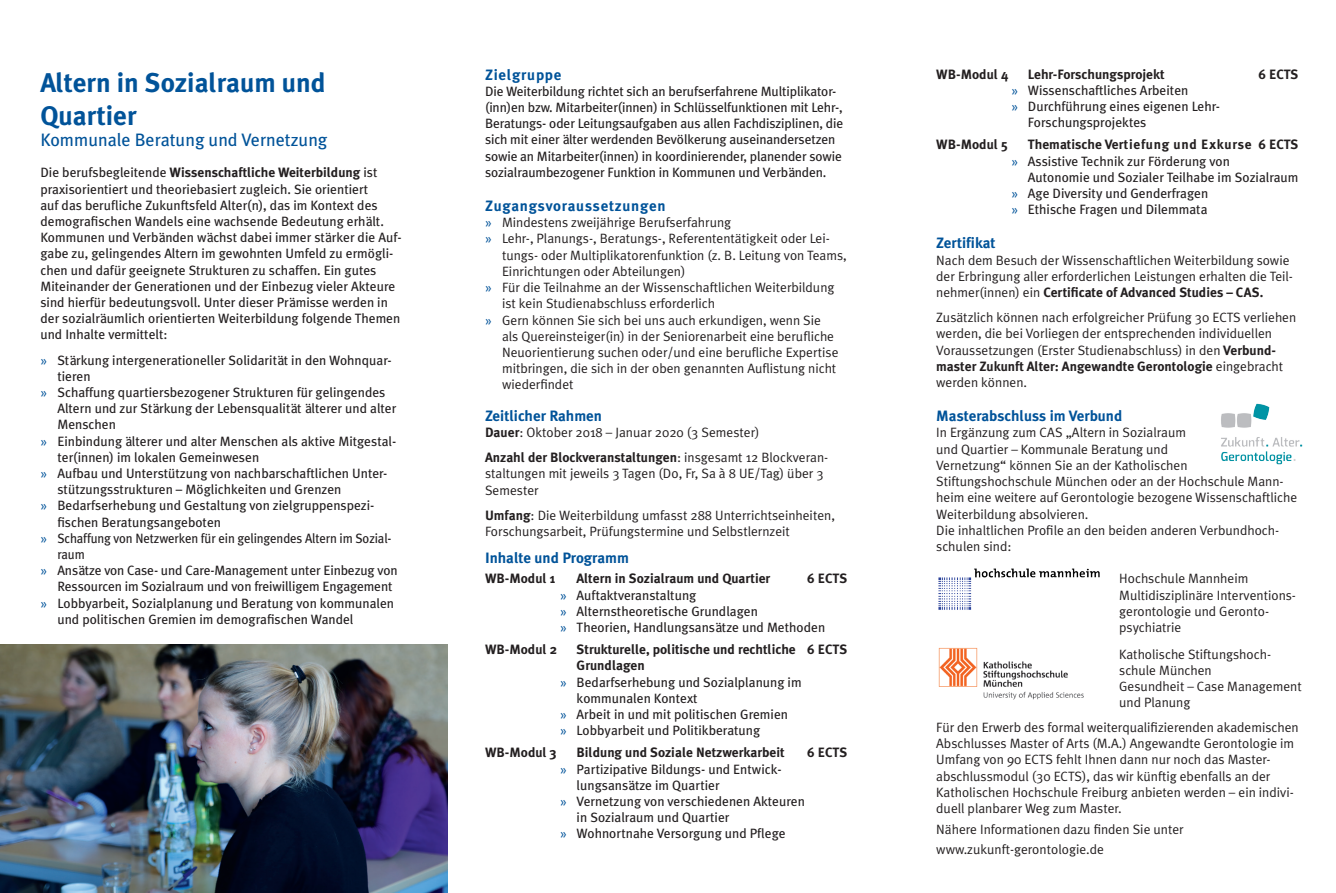
<style>
.page{position:relative;width:1336px;height:893px;background:#fff}
.page>*{position:absolute;margin:0;border:0;box-sizing:border-box;transform-origin:0 0}
.t1{font:700 27px/32.4px "Meta Plus";color:#015399}
.t2{font:18px "Meta Plus";color:#015399}
.t3{font:700 15px "Meta Plus";color:#015399}
.t4{font:700 15px "Meta Plus";letter-spacing:.05em;color:#015399}
.t5{font:13.5px/16.2px "Meta Plus";color:#231f20}
.t6{font:13.5px/16.2px "Meta Plus Normal";color:#231f20}
.t7{font:700 13.5px/16.2px "Meta Plus";color:#231f20}
.t8{font:13.5px "Meta Plus";color:#231f20;scale:.95 1}
.s1{font-weight:700}
.s2{font-family:"Meta Plus Normal";color:#015399}
.s3{color:#015399}
.s4{font-family:"Meta Plus";font-weight:700}
.s5{font-family:"Meta Plus Normal";font-weight:400}
.s6{font-family:"Meta Plus Normal";font-weight:400;color:#015399}
.s7{font-weight:400}
</style>
<div class="page">
<img style="left:938px;top:648px;width:145px;height:51px">
<img style="left:938px;top:568px;width:162px;height:42px">
<img style="left:1221px;top:404px;width:80px;height:61px">
<img style="left:0;top:645px;width:448px;height:248px">
<h1 class="t1" style="left:40px;top:67px;width:287px">Altern in Sozialraum und<br>Quartier</h1>
<h2 class="t2" style="left:40px;top:130px;width:288px">Kommunale Beratung und Vernetzung</h2>
<p class="t5" style="left:40px;top:164px;width:362px">Die berufsbegleitende <span class="s1">Wissenschaftliche Weiterbildung</span> ist praxisorientiert und theoriebasiert zugleich. Sie orientiert<br>auf das berufliche Zukunftsfeld Alter(n), das im Kontext des demografischen Wandels eine wachsende Bedeutung erhält.<br>Kommunen und Verbänden wächst dabei immer stärker die Auf&shy;gabe zu, gelingendes Altern im gewohnten Umfeld zu ermögli&shy;chen und dafür geeignete Strukturen zu schaffen. Ein gutes Miteinander der Generationen und der Einbezug vieler Akteure sind hierfür bedeutungsvoll. Unter dieser Prämisse werden in der sozialräumlich orientierten Weiterbildung folgende Themen und Inhalte vermittelt:</p>
<p class="t5" style="left:40px;top:352px;width:352px"><span class="s2">»</span> Stärkung intergenerationeller Solidarität in den Wohnquar-</p>
<p class="t5" style="left:57px;top:368px;width:35px">tieren</p>
<p class="t5" style="left:40px;top:384px;width:346px"><span class="s2">»</span> Schaffung quartiersbezogener Strukturen für gelingendes</p>
<p class="t5" style="left:57px;top:400px;width:340px">Altern und zur Stärkung der Lebensqualität älterer und alter</p>
<p class="t5" style="left:57px;top:416px;width:60px">Menschen</p>
<p class="t5" style="left:40px;top:433px;width:357px"><span class="s2">»</span> Einbindung älterer und alter Menschen als aktive Mitgestal-</p>
<p class="t5" style="left:57px;top:449px;width:203px">ter(innen) im lokalen Gemeinwesen</p>
<p class="t5" style="left:40px;top:465px;width:348px"><span class="s2">»</span> Aufbau und Unterstützung von nachbarschaftlichen Unter-</p>
<p class="t5" style="left:57px;top:481px;width:285px">stützungsstrukturen – Möglichkeiten und Grenzen</p>
<p class="t5" style="left:40px;top:497px;width:335px"><span class="s2">»</span> Bedarfserhebung und Gestaltung von zielgruppenspezi-</p>
<p class="t5" style="left:57px;top:514px;width:165px">fischen Beratungsangeboten</p>
<p class="t8" style="left:40px;top:530px;width:371px"><span class="s2">»</span> Schaffung von Netzwerken für ein gelingendes Altern im Sozial-</p>
<p class="t8" style="left:57px;top:546px;width:30px">raum</p>
<p class="t5" style="left:40px;top:562px;width:359px"><span class="s2">»</span> Ansätze von Case- und Care-Management unter Einbezug von</p>
<p class="t5" style="left:57px;top:578px;width:336px">Ressourcen im Sozialraum und von freiwilligem Engagement</p>
<p class="t5" style="left:40px;top:595px;width:355px"><span class="s2">»</span> Lobbyarbeit, Sozialplanung und Beratung von kommunalen</p>
<p class="t5" style="left:57px;top:611px;width:297px">und politischen Gremien im demografischen Wandel</p>
<p class="t4" style="left:485px;top:66px;width:78px">Zielgruppe</p>
<p class="t5" style="left:485px;top:83px;width:359px">Die Weiterbildung richtet sich an berufserfahrene Multiplikator-(inn)en bzw. Mitarbeiter(innen) in Schlüsselfunktionen mit Lehr-, Beratungs- oder Leitungsaufgaben aus allen Fachdisziplinen, die sich mit einer älter werdenden Bevölkerung auseinandersetzen sowie an Mitarbeiter(innen) in koordinierender, planender sowie sozialraumbezogener Funktion in Kommunen und Verbänden.</p>
<p class="t4" style="left:485px;top:197px;width:182px">Zugangsvoraussetzungen</p>
<p class="t6" style="left:485px;top:214px;width:248px"><span class="s3">»</span> Mindestens zweijährige Berufserfahrung</p>
<p class="t6" style="left:485px;top:231px;width:346px"><span class="s3">»</span> Lehr-, Planungs-, Beratungs-, Referententätigkeit oder Lei-</p>
<p class="t6" style="left:502px;top:247px;width:346px">tungs- oder Multiplikatorenfunktion (z. B. Leitung von Teams,</p>
<p class="t6" style="left:502px;top:263px;width:185px">Einrichtungen oder Abteilungen)</p>
<p class="t6" style="left:485px;top:279px;width:351px"><span class="s3">»</span> Für die Teilnahme an der Wissenschaftlichen Weiterbildung</p>
<p class="t6" style="left:502px;top:295px;width:214px">ist kein Studienabschluss erforderlich</p>
<p class="t6" style="left:485px;top:312px;width:337px"><span class="s3">»</span> Gern können Sie sich bei uns auch erkundigen, wenn Sie</p>
<p class="t6" style="left:502px;top:328px;width:333px">als Quereinsteiger(in) in der Seniorenarbeit eine berufliche</p>
<p class="t6" style="left:502px;top:344px;width:338px">Neuorientierung suchen oder/und eine berufliche Expertise</p>
<p class="t6" style="left:502px;top:360px;width:336px">mitbringen, die sich in der oben genannten Auflistung nicht</p>
<p class="t6" style="left:502px;top:376px;width:73px">wiederfindet</p>
<p class="t3" style="left:485px;top:407px;width:118px">Zeitlicher Rahmen</p>
<p class="t6" style="left:485px;top:424px;width:276px"><span class="s4">Dauer</span>: Oktober 2018 – Januar 2020 (3 Semester)</p>
<p class="t7" style="left:485px;top:449px;width:344px">Anzahl der Blockveranstaltungen<span class="s5">: insgesamt 12 Blockveran-</span></p>
<p class="t6" style="left:485px;top:465px;width:340px">staltungen mit jeweils 3 Tagen (Do, Fr, Sa à 8 UE/Tag) über 3<br>Semester</p>
<p class="t6" style="left:485px;top:507px;width:351px"><span class="s4">Umfang</span>: Die Weiterbildung umfasst 288 Unterrichtseinheiten,<br>Forschungsarbeit, Prüfungstermine und Selbstlernzeit</p>
<p class="t3" style="left:485px;top:549px;width:145px">Inhalte und Programm</p>
<p class="t7" style="left:485px;top:571px;width:72px">WB-Modul 1</p>
<p class="t7" style="left:576px;top:571px;width:195px">Altern in Sozialraum und Quartier</p>
<p class="t7" style="left:807px;top:571px;width:41px">6 ECTS</p>
<p class="t5" style="left:560px;top:587px;width:266px"><span class="s2">»</span> Auftaktveranstaltung<br><span class="s2">»</span> Alternstheoretische Grundlagen<br><span class="s2">»</span> Theorien, Handlungsansätze und Methoden</p>
<p class="t7" style="left:485px;top:641px;width:73px">WB-Modul 2</p>
<p class="t7" style="left:576px;top:641px;width:272px">Strukturelle, politische und rechtliche 6 ECTS</p>
<p class="t7" style="left:576px;top:658px;width:70px">Grundlagen</p>
<p class="t5" style="left:560px;top:674px;width:243px"><span class="s2">»</span> Bedarfserhebung und Sozialplanung im</p>
<p class="t5" style="left:576px;top:690px;width:122px">kommunalen Kontext</p>
<p class="t5" style="left:560px;top:706px;width:229px"><span class="s2">»</span> Arbeit in und mit politischen Gremien</p>
<p class="t5" style="left:560px;top:722px;width:201px"><span class="s2">»</span> Lobbyarbeit und Politikberatung</p>
<p class="t7" style="left:485px;top:745px;width:73px">WB-Modul 3</p>
<p class="t7" style="left:576px;top:745px;width:209px">Bildung und Soziale Netzwerkarbeit</p>
<p class="t7" style="left:807px;top:745px;width:41px">6 ECTS</p>
<p class="t5" style="left:560px;top:761px;width:223px"><span class="s2">»</span> Partizipative Bildungs- und Entwick-</p>
<p class="t5" style="left:576px;top:777px;width:144px">lungsansätze im Quartier</p>
<p class="t5" style="left:560px;top:793px;width:246px"><span class="s2">»</span> Vernetzung von verschiedenen Akteuren</p>
<p class="t5" style="left:576px;top:809px;width:154px">in Sozialraum und Quartier</p>
<p class="t5" style="left:560px;top:825px;width:227px"><span class="s2">»</span> Wohnortnahe Versorgung und Pflege</p>
<p class="t7" style="left:936px;top:66px;width:74px">WB-Modul 4</p>
<p class="t7" style="left:1027px;top:66px;width:138px">Lehr-Forschungsprojekt</p>
<p class="t7" style="left:1258px;top:66px;width:41px">6 ECTS</p>
<p class="t5" style="left:1011px;top:82px;width:178px"><span class="s2">»</span> Wissenschaftliches Arbeiten</p>
<p class="t5" style="left:1011px;top:98px;width:210px"><span class="s2">»</span> Durchführung eines eigenen Lehr-</p>
<p class="t5" style="left:1027px;top:114px;width:120px">Forschungsprojektes</p>
<p class="t7" style="left:936px;top:137px;width:73px">WB-Modul 5</p>
<p class="t7" style="left:1011px;top:137px;width:288px;text-indent:16px">Thematische Vertiefung und Exkurse 6 ECTS <span class="s6">»</span> <span class="s7">Assistive Technik zur Förderung von</span></p>
<p class="t5" style="left:1011px;top:169px;width:289px;text-indent:16px">Autonomie und Sozialer Teilhabe im Sozialraum <span class="s2">»</span> Age Diversity und Genderfragen<br><span class="s2">»</span> Ethische Fragen und Dilemmata</p>
<p class="t3" style="left:936px;top:235px;width:61px">Zertifikat</p>
<p class="t6" style="left:936px;top:252px;width:358px">Nach dem Besuch der Wissenschaftlichen Weiterbildung sowie der Erbringung aller erforderlichen Leistungen erhalten die Teil-</p>
<p class="t7" style="left:936px;top:284px;width:328px"><span class="s5">nehmer(innen) ein</span> Certificate of Advanced Studies – CAS.</p>
<p class="t6" style="left:936px;top:309px;width:361px">Zusätzlich können nach erfolgreicher Prüfung 30 ECTS verliehen werden, die bei Vorliegen der entsprechenden individuellen<br>Voraussetzungen (Erster Studienabschluss) in den <span class="s4">Verbund-</span></p>
<p class="t7" style="left:936px;top:358px;width:348px">master Zukunft Alter: Angewandte Gerontologie <span class="s5">eingebracht</span></p>
<p class="t6" style="left:936px;top:374px;width:92px">werden können.</p>
<p class="t3" style="left:936px;top:407px;width:187px">Masterabschluss im Verbund</p>
<p class="t6" style="left:936px;top:425px;width:362px">In Ergänzung zum CAS „Altern in Sozialraum<br>und Quartier – Kommunale Beratung und<br>Vernetzung“ können Sie an der Katholischen Stiftungshochschule München oder an der Hochschule Mann&shy;heim eine weitere auf Gerontologie bezogene Wissenschaftliche Weiterbildung absolvieren.<br>Die inhaltlichen Profile an den beiden anderen Verbundhoch&shy;schulen sind:</p>
<p class="t6" style="left:1118px;top:570px;width:178px">Hochschule Mannheim<br>Multidisziplinäre Interventions&shy;gerontologie und Geronto&shy;psychiatrie</p>
<p class="t6" style="left:1118px;top:646px;width:184px">Katholische Stiftungshoch&shy;schule München<br>Gesundheit – Case Management und Planung</p>
<p class="t6" style="left:936px;top:719px;width:364px">Für den Erwerb des formal weiterqualifizierenden akademischen Abschlusses Master of Arts (M.A.) Angewandte Gerontologie im Umfang von 90 ECTS fehlt Ihnen dann nur noch das Master&shy;abschlussmodul (30 ECTS), das wir künftig ebenfalls an der Katholischen Hochschule Freiburg anbieten werden – ein indivi&shy;duell planbarer Weg zum Master.</p>
<p class="t6" style="left:936px;top:818px;width:249px;line-height:20.4px">Nähere Informationen dazu finden Sie unter www.zukunft-gerontologie.de</p>
</div>
